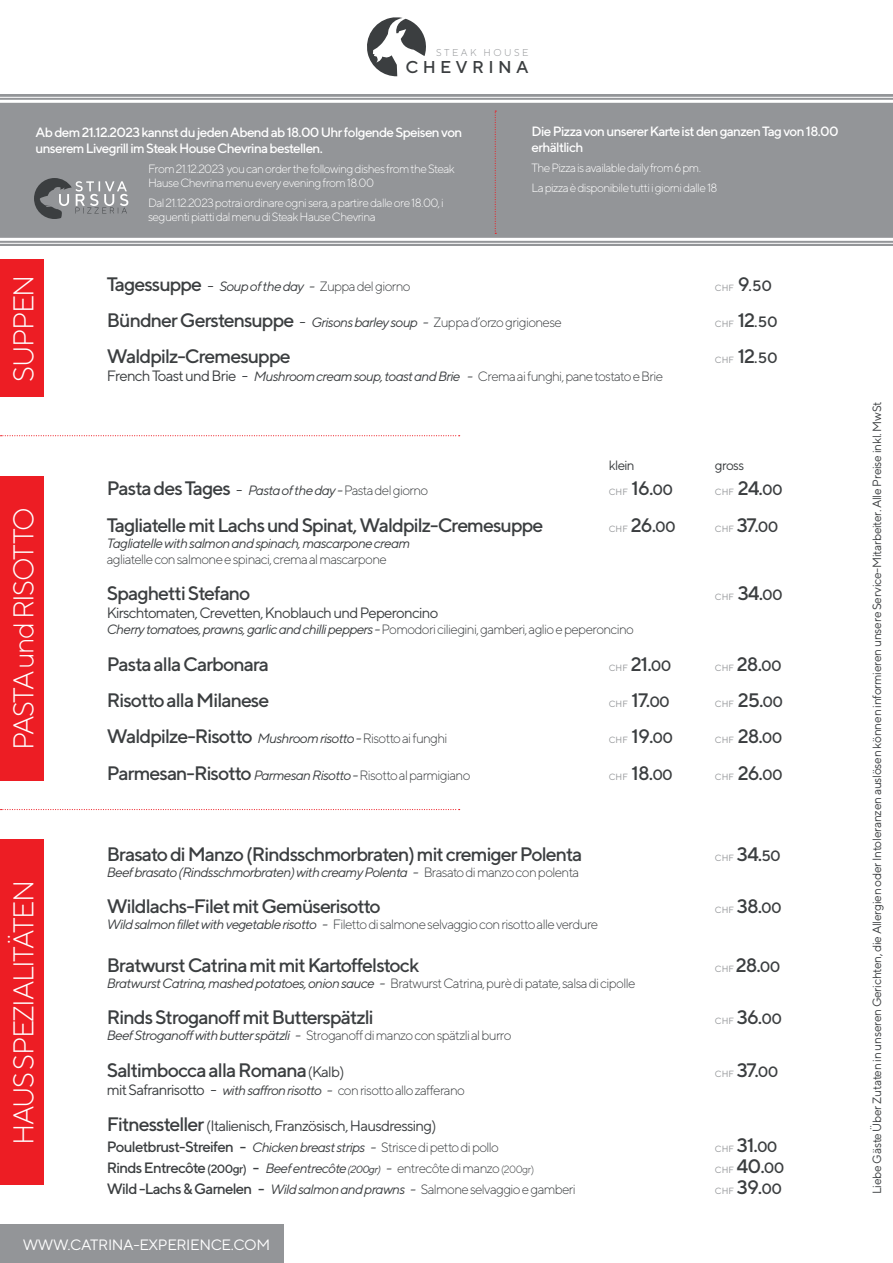
<style>
.page{position:relative;width:893px;height:1263px;background:#fff}
.page>*{position:absolute;margin:0;border:0;box-sizing:border-box;transform-origin:0 0}
.t1{font:300 28.5px "TT Norms";letter-spacing:-.05em;color:#fff}
.t2{font:500 19.5px "TT Norms";letter-spacing:-.05em;color:#3b3e40}
.t3{font:500 17.1px "TT Norms";letter-spacing:.25em;color:#3b3e40}
.t4{font:15px/21px "TT Norms";letter-spacing:-.05em;color:#3b3e40}
.t5{font:15px "TT Norms";letter-spacing:-.025em;color:#fff}
.t6{font:300 13.5px "TT Norms";letter-spacing:-.05em;color:#3b3e40}
.t7{font:italic 13.5px "TT Norms";letter-spacing:-.05em;color:#3b3e40}
.t8{font:500 13.5px/16.2px "TT Norms";letter-spacing:-.05em;color:#fff}
.t9{font:13.5px "TT Norms";letter-spacing:-.05em;color:#3b3e40}
.t10{font:300 12px/14.4px "TT Norms";letter-spacing:-.05em;color:#fff}
.t11{font:12px "TT Norms";letter-spacing:-.025em;color:#3b3e40}
.t12{font:300 9.9px "TT Norms";letter-spacing:.25em;color:#939598}
.t13{font:9px "TT Norms";color:#939598}
.s1{font-weight:500;font-size:19.5px}
.s2{font-weight:400;font-size:15px}
.s3{font-weight:400;font-style:italic}
.s4{font-weight:500;font-size:19.5px;color:#3b3e40}
.s5{font-weight:500;font-size:15px;color:#3b3e40}
.s6{font-style:normal;font-size:15px}
.s7{font-weight:300;font-style:normal}
.s8{font-weight:500;font-style:normal;font-size:19.5px}
.s9{font-weight:400;font-style:italic;font-size:13.5px}
.s10{font-weight:300;font-size:13.5px}
.s11{font-weight:500}
.s12{font-style:italic;font-size:13.5px}
.s13{font-weight:500;font-size:15px}
.s14{font-weight:500;font-size:12px}
.s15{font-weight:400;font-style:italic;font-size:10.5px}
.s16{font-size:10.5px}
</style>
<div class="page">
<div style="left:0;top:476px;width:44px;height:305px;background:#ed1d24"></div>
<div style="left:0;top:259px;width:44px;height:138px;background:#ed1d24"></div>
<div style="left:0;top:839px;width:44px;height:346px;background:#ed1d24"></div>
<div style="left:0;top:1225px;width:283px;height:38px;background:#939598"></div>
<svg style="left:367px;top:17px;width:59px;height:60px"></svg>
<svg style="left:0;top:96px;width:893px;height:148px;background:#b4b6b8"></svg>
<div style="left:0;top:100px;width:893px;height:141px;background:#939598"></div>
<svg style="left:34px;top:178px;width:94px;height:41px;background:#8d8f91"></svg>
<svg style="left:495px;top:111px;width:1px;height:123px"></svg>
<svg style="left:1px;top:435px;width:459px;height:1px"></svg>
<svg style="left:1px;top:809px;width:459px;height:1px"></svg>
<p class="t12" style="left:436px;top:47px;width:94px">STEAK HOUSE</p>
<p class="t3" style="left:405px;top:56px;width:125px">CHEVRINA</p>
<p class="t8" style="left:36px;top:124px;width:428px">Ab dem 21.12.2023 kannst du jeden Abend ab 18.00 Uhr folgende Speisen von unserem Livegrill im Steak House Chevrina bestellen.</p>
<p class="t10" style="left:148px;top:161px;width:308px">From 21.12.2023 you can order the following dishes from the Steak<br>Hause Chevrina menu every evening from 18.00</p>
<p class="t10" style="left:148px;top:195px;width:297px">Dal 21.12.2023 potrai ordinare ogni sera, a partire dalle ore 18.00, i seguenti piatti dal menu di Steak Hause Chevrina</p>
<p class="t8" style="left:531px;top:123px;width:309px">Die Pizza von unserer Karte ist den ganzen Tag von 18.00 erhältlich</p>
<p class="t10" style="left:531px;top:158px;width:187px;line-height:19.8px">The Pizza is available daily from 6 pm.<br>La pizza è disponibile tutti i giorni dalle 18</p>
<h1 class="t1" style="left:6px;top:381px;width:108px;rotate:-90deg">SUPPEN</h1>
<h1 class="t1" style="left:6px;top:750px;width:244px;rotate:-90deg">PASTA und RISOTTO</h1>
<h1 class="t1" style="left:6px;top:1145px;width:266px;rotate:-90deg">HAUS SPEZIALITÄTEN</h1>
<p class="t6" style="left:107px;top:278px;width:305px"><span class="s1">Tagessuppe</span> <span class="s2">-</span> <span class="s3">Soup of the day -</span> Zuppa del giorno</p>
<p class="t13" style="left:715px;top:282px;width:59px">CHF <span class="s4">9</span><span class="s5">.50</span></p>
<p class="t6" style="left:107px;top:314px;width:457px"><span class="s1">Bündner Gerstensuppe</span> <span class="s2">-</span> <span class="s3">Grisons barley soup -</span> Zuppa d’orzo grigionese</p>
<p class="t13" style="left:715px;top:318px;width:64px">CHF <span class="s4">12</span><span class="s5">.50</span></p>
<h2 class="t2" style="left:107px;top:345px;width:185px">Waldpilz-Cremesuppe</h2>
<p class="t13" style="left:715px;top:355px;width:64px">CHF <span class="s4">12</span><span class="s5">.50</span></p>
<p class="t7" style="left:107px;top:368px;width:558px"><span class="s6">French Toast und Brie -</span> Mushroom cream soup, toast and Brie - <span class="s7">Crema ai funghi, pane tostato e Brie</span></p>
<p class="t9" style="left:609px;top:457px;width:27px">klein</p>
<p class="t9" style="left:715px;top:457px;width:31px">gross</p>
<p class="t7" style="left:107px;top:482px;width:323px"><span class="s8">Pasta des Tages</span> <span class="s6">-</span> Pasta of the day - <span class="s7">Pasta del giorno</span></p>
<p class="t13" style="left:609px;top:486px;width:66px">CHF <span class="s4">16.</span><span class="s5">00</span></p>
<p class="t13" style="left:715px;top:486px;width:69px">CHF <span class="s4">24.</span><span class="s5">00</span></p>
<h2 class="t2" style="left:107px;top:513px;width:438px">Tagliatelle mit Lachs und Spinat, Waldpilz-Cremesuppe</h2>
<p class="t13" style="left:609px;top:523px;width:68px">CHF <span class="s4">26.</span><span class="s5">00</span></p>
<p class="t13" style="left:715px;top:523px;width:65px">CHF <span class="s4">37.</span><span class="s5">00</span></p>
<p class="t7" style="left:107px;top:535px;width:305px">Tagliatelle with salmon and spinach, mascarpone cream</p>
<p class="t6" style="left:107px;top:551px;width:281px">agliatelle con salmone e spinaci, crema al mascarpone</p>
<h2 class="t2" style="left:107px;top:581px;width:145px">Spaghetti Stefano</h2>
<p class="t13" style="left:715px;top:591px;width:69px">CHF <span class="s4">34.</span><span class="s5">00</span></p>
<p class="t4" style="left:107px;top:602px;width:333px">Kirschtomaten, Crevetten, Knoblauch und Peperoncino</p>
<p class="t7" style="left:107px;top:621px;width:529px">Cherry tomatoes, prawns, garlic and chilli peppers - <span class="s7">Pomodori ciliegini, gamberi, aglio e peperoncino</span></p>
<h2 class="t2" style="left:107px;top:652px;width:164px">Pasta alla Carbonara</h2>
<p class="t13" style="left:609px;top:662px;width:64px">CHF <span class="s4">21.</span><span class="s5">00</span></p>
<p class="t13" style="left:715px;top:662px;width:68px">CHF <span class="s4">28.</span><span class="s5">00</span></p>
<h2 class="t2" style="left:107px;top:688px;width:164px">Risotto alla Milanese</h2>
<p class="t13" style="left:609px;top:698px;width:63px">CHF <span class="s4">17.</span><span class="s5">00</span></p>
<p class="t13" style="left:715px;top:698px;width:70px">CHF <span class="s4">25.</span><span class="s5">00</span></p>
<h2 class="t2" style="left:107px;top:724px;width:342px">Waldpilze-Risotto <span class="s9">Mushroom risotto -</span> <span class="s10">Risotto ai funghi</span></h2>
<p class="t13" style="left:609px;top:735px;width:66px">CHF <span class="s4">19.</span><span class="s5">00</span></p>
<p class="t13" style="left:715px;top:735px;width:69px">CHF <span class="s4">28.</span><span class="s5">00</span></p>
<p class="t6" style="left:107px;top:767px;width:365px"><span class="s1">Parmesan-Risotto</span> <span class="s3">Parmesan Risotto -</span> Risotto al parmigiano</p>
<p class="t13" style="left:609px;top:771px;width:66px">CHF <span class="s4">18.</span><span class="s5">00</span></p>
<p class="t13" style="left:715px;top:771px;width:69px">CHF <span class="s4">26.</span><span class="s5">00</span></p>
<h2 class="t2" style="left:107px;top:842px;width:477px">Brasato di Manzo (Rindsschmorbraten) mit cremiger Polenta</h2>
<p class="t13" style="left:715px;top:852px;width:67px">CHF <span class="s4">34.</span><span class="s5">50</span></p>
<p class="t7" style="left:107px;top:864px;width:474px">Beef brasato (Rindsschmorbraten) with creamy Polenta - <span class="s7">Brasato di manzo con polenta</span></p>
<h2 class="t2" style="left:107px;top:894px;width:276px">Wildlachs-Filet mit Gemüserisotto</h2>
<p class="t13" style="left:715px;top:904px;width:68px">CHF <span class="s4">38.</span><span class="s5">00</span></p>
<p class="t6" style="left:107px;top:916px;width:493px"><span class="s3">Wild salmon fillet with vegetable risotto -</span> Filetto di salmone selvaggio con risotto alle verdure</p>
<h2 class="t2" style="left:107px;top:953px;width:314px">Bratwurst Catrina mit mit Kartoffelstock</h2>
<p class="t13" style="left:715px;top:963px;width:67px">CHF <span class="s4">28.</span><span class="s5">00</span></p>
<p class="t6" style="left:107px;top:975px;width:530px"><span class="s3">Bratwurst Catrina, mashed potatoes, onion sauce -</span> Bratwurst Catrina, purè di patate, salsa di cipolle</p>
<h2 class="t2" style="left:107px;top:1005px;width:268px">Rinds Stroganoff mit Butterspätzli</h2>
<p class="t13" style="left:715px;top:1015px;width:69px">CHF <span class="s4">36.</span><span class="s5">00</span></p>
<p class="t6" style="left:107px;top:1027px;width:406px"><span class="s3">Beef Stroganoff with butter spätzli -</span> Stroganoff di manzo con spätzli al burro</p>
<h2 class="t2" style="left:107px;top:1058px;width:239px">Saltimbocca alla Romana <span class="s2">(Kalb)</span></h2>
<p class="t13" style="left:715px;top:1068px;width:65px">CHF <span class="s4">37.</span><span class="s5">00</span></p>
<p class="t6" style="left:107px;top:1082px;width:360px"><span class="s2">mit Safranrisotto -</span> <span class="s3">with saffron risotto -</span> con risotto allo zafferano</p>
<p class="t4" style="left:107px;top:1115px;width:394px"><span class="s1">Fitnessteller</span> (Italienisch, Französisch, Hausdressing)<br><span class="s11">Pouletbrust-Streifen -</span> <span class="s12">Chicken breast strips -</span> <span class="s10">Strisce di petto di pollo</span></p>
<p class="t13" style="left:715px;top:1143px;width:64px">CHF <span class="s4">31.</span><span class="s5">00</span></p>
<p class="t6" style="left:107px;top:1160px;width:429px"><span class="s13">Rinds Entrecôte</span> <span class="s14">(200gr)</span> <span class="s13">-</span> <span class="s3">Beef entrecôte</span> <span class="s15">(200gr)</span> <span class="s3">-</span> entrecôte di manzo <span class="s16">(200gr)</span></p>
<p class="t13" style="left:715px;top:1164px;width:71px">CHF <span class="s4">40.</span><span class="s5">00</span></p>
<p class="t6" style="left:107px;top:1181px;width:470px"><span class="s13">Wild -Lachs &amp; Garnelen -</span> <span class="s3">Wild salmon and prawns -</span> Salmone selvaggio e gamberi</p>
<p class="t13" style="left:715px;top:1185px;width:69px">CHF <span class="s4">39.</span><span class="s5">00</span></p>
<p class="t5" style="left:23px;top:1235px;width:249px">WWW.CATRINA-EXPERIENCE.COM</p>
<p class="t11" style="left:869px;top:1194px;width:794px;rotate:-90deg">Liebe Gäste Über Zutaten in unseren Gerichten, die Allergien oder Intoleranzen auslösen können informieren unsere Service-Mitarbeiter. Alle Preise inkl. MwSt</p>
</div>
